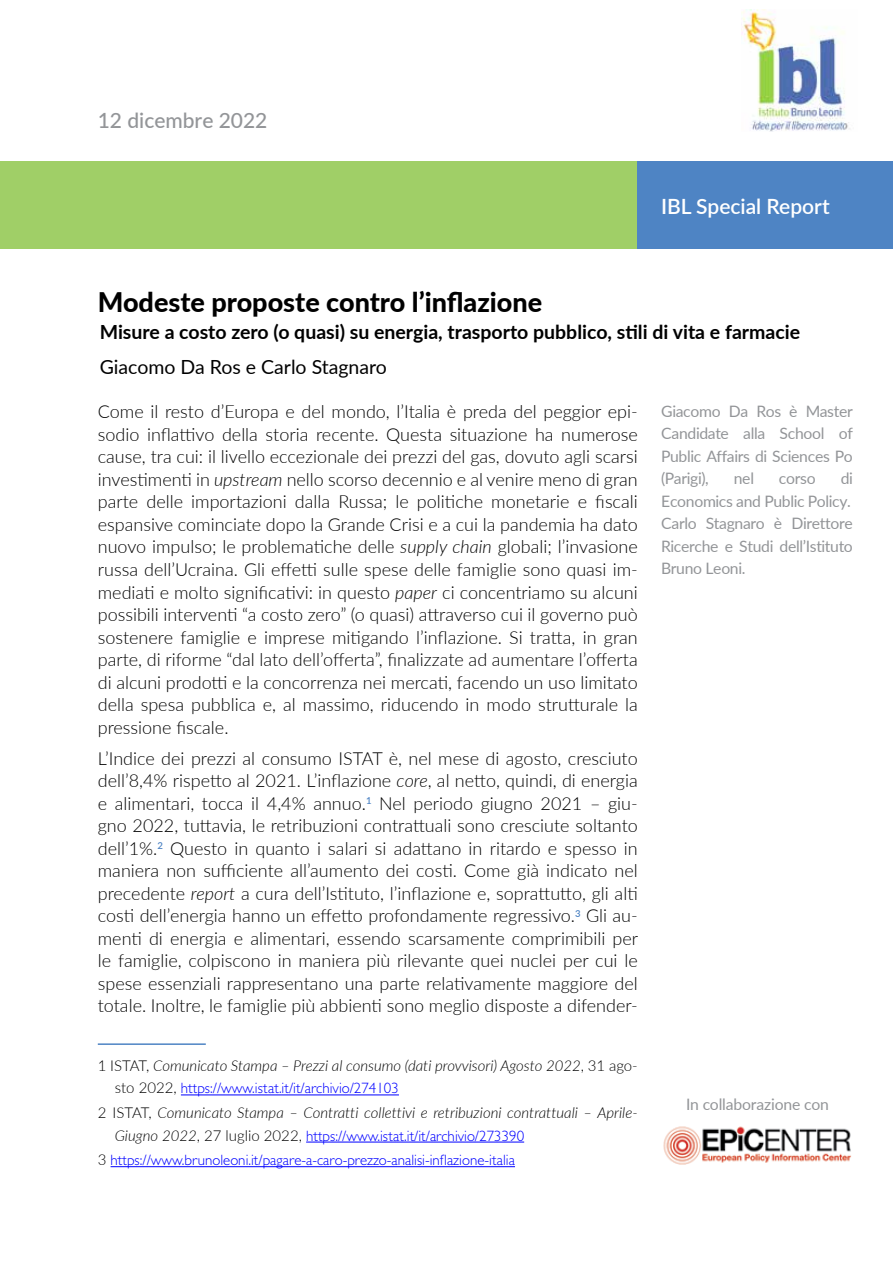
<style>
.page{position:relative;width:893px;height:1263px;background:#fff}
.page>*{position:absolute;margin:0;border:0;box-sizing:border-box;transform-origin:0 0}
.t1{font:800 27px "Lato";color:#000}
.t2{font:600 21px "Lato";color:#fff}
.t3{font:500 21px "Lato";color:#939598}
.t4{font:700 19.5px "Lato";color:#000}
.t5{font:19.5px "Lato";color:#000}
.t6{font:300 18px/22.5px "Lato";color:#000;text-align:justify}
.t7{font:15.75px/22.5px "Lato";letter-spacing:-.02em;color:#939598;text-align:justify}
.t8{font:15.75px "Lato";letter-spacing:-.01em;color:#939598}
.t9{font:300 15px/24.6px "Gill Sans MT Pro";color:#00f}
.t10{font:italic 300 15px "Lato";color:#000}
.s1{font-style:italic}
.s2{font-style:normal}
.s3{font-family:"Lato";color:#000}
.s4{font-family:"Lato";font-style:italic;color:#000}
</style>
<div class="page">
<img style="left:741px;top:10px;width:109px;height:122px">
<div style="left:0;top:161px;width:714px;height:87px;background:#a0cf67"></div>
<div style="left:638px;top:161px;width:255px;height:87px;background:#4e84c4"></div>
<hr style="left:98px;top:1043px;width:108px;height:2px;background:#4e84c4">
<hr style="left:181px;top:1094px;width:218px;height:1px;background:#00f">
<hr style="left:306px;top:1142px;width:218px;height:1px;background:#00f">
<hr style="left:111px;top:1166px;width:404px;height:1px;background:#00f">
<img style="left:663px;top:1126px;width:188px;height:39px">
<p class="t3" style="left:98px;top:105px;width:171px">12 dicembre 2022</p>
<h1 class="t1" style="left:98px;top:282px;width:446px">Modeste proposte contro l’inflazione</h1>
<p class="t2" style="left:661px;top:191px;width:170px">IBL Special Report</p>
<p class="t4" style="left:100px;top:317px;width:702px">Misure a costo zero (o quasi) su energia, trasporto pubblico, stili di vita e farmacie</p>
<p class="t5" style="left:100px;top:352px;width:289px">Giacomo Da Ros e Carlo Stagnaro</p>
<p class="t6" style="left:98px;top:400px;width:542px">Come il resto d’Europa e del mondo, l’Italia è preda del peggior epi&shy;sodio inflattivo della storia recente. Questa situazione ha numerose cause, tra cui: il livello eccezionale dei prezzi del gas, dovuto agli scarsi investimenti in <span class="s1">upstream</span> nello scorso decennio e al venire meno di gran parte delle importazioni dalla Russa; le politiche monetarie e fiscali espansive cominciate dopo la Grande Crisi e a cui la pandemia ha dato nuovo impulso; le problematiche delle <span class="s1">supply chain</span> globali; l’invasione russa dell’Ucraina. Gli effetti sulle spese delle famiglie sono quasi im&shy;mediati e molto significativi: in questo <span class="s1">paper</span> ci concentriamo su alcuni possibili interventi “a costo zero” (o quasi) attraverso cui il governo può sostenere famiglie e imprese mitigando l’inflazione. Si tratta, in gran parte, di riforme “dal lato dell’offerta”, finalizzate ad aumentare l’offerta di alcuni prodotti e la concorrenza nei mercati, facendo un uso limitato della spesa pubblica e, al massimo, riducendo in modo strutturale la pressione fiscale.</p>
<p class="t6" style="left:98px;top:746px;width:542px">L’Indice dei prezzi al consumo ISTAT è, nel mese di agosto, cresciuto dell’8,4% rispetto al 2021. L’inflazione <span class="s1">core</span>, al netto, quindi, di energia e alimentari, tocca il 4,4% annuo.<sup>1</sup> Nel periodo giugno 2021 – giu&shy;gno 2022, tuttavia, le retribuzioni contrattuali sono cresciute soltanto dell’1%.<sup>2</sup> Questo in quanto i salari si adattano in ritardo e spesso in maniera non sufficiente all’aumento dei costi. Come già indicato nel precedente <span class="s1">report</span> a cura dell’Istituto, l’inflazione e, soprattutto, gli alti costi dell’energia hanno un effetto profondamente regressivo.<sup>3</sup> Gli au&shy;menti di energia e alimentari, essendo scarsamente comprimibili per le famiglie, colpiscono in maniera più rilevante quei nuclei per cui le spese essenziali rappresentano una parte relativamente maggiore del totale. Inoltre, le famiglie più abbienti sono meglio disposte a difender-</p>
<p class="t10" style="left:98px;top:1055px;width:542px"><span class="s2">1 ISTAT,</span> Comunicato Stampa – Prezzi al consumo (dati provvisori) Agosto 2022<span class="s2">, 31 ago-</span></p>
<p class="t9" style="left:115px;top:1076px;width:286px"><span class="s3">sto 2022,</span> https://www.istat.it/it/archivio/274103</p>
<p class="t10" style="left:98px;top:1102px;width:541px"><span class="s2">2 ISTAT,</span> Comunicato Stampa – Contratti collettivi e retribuzioni contrattuali – Aprile-</p>
<p class="t9" style="left:98px;top:1123px;width:428px;text-indent:17px"><span class="s4">Giugno 2022</span><span class="s3">, 27 luglio 2022,</span> https://www.istat.it/it/archivio/273390<br><span class="s3">3</span> https://www.brunoleoni.it/pagare-a-caro-prezzo-analisi-inflazione-italia</p>
<p class="t7" style="left:661px;top:399px;width:193px">Giacomo Da Ros è Master Candidate alla School of Public Affairs di Sciences Po (Parigi),</p>
<p class="t7" style="left:661px;top:467px;width:193px;text-align:left;text-indent:180px">di<br>Economics and Public Policy.<br>Carlo Stagnaro è Direttore<br>Ricerche e Studi dell’Istituto<br>Bruno Leoni.</p>
<p class="t7" style="left:734px;top:467px;width:22px">nel</p>
<p class="t7" style="left:779px;top:467px;width:38px">corso</p>
<p class="t8" style="left:686px;top:1093px;width:144px">In collaborazione con</p>
</div>
